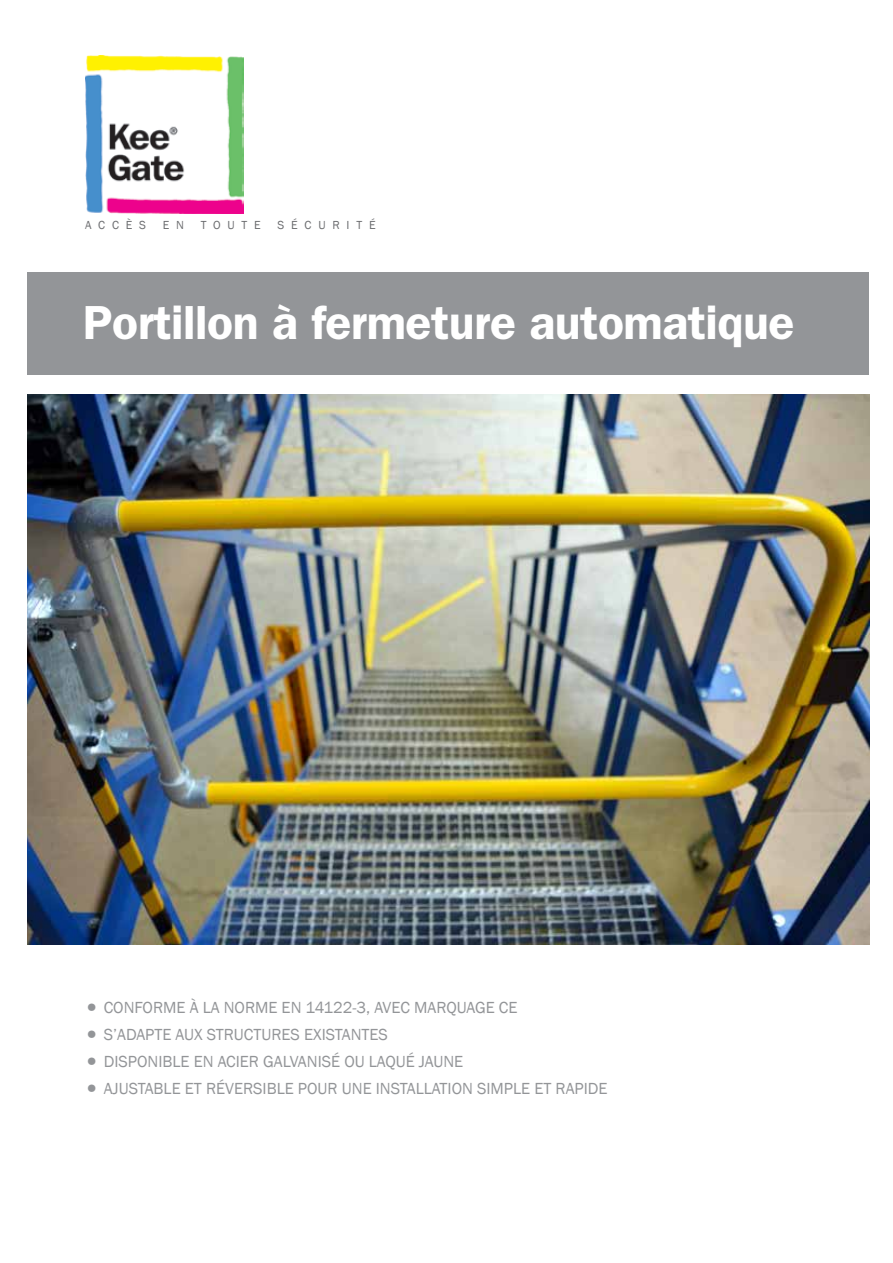
<style>
.page{position:relative;width:893px;height:1263px;background:#fff}
.page>*{position:absolute;margin:0;border:0;box-sizing:border-box;transform-origin:0 0}
.t1{font:600 48px "ITC Franklin Gothic Std";letter-spacing:-.01em;color:#fff}
.t2{font:16.5px "Franklin Gothic";color:#939598}
.t3{font:12px "Franklin Gothic";letter-spacing:.57em;color:#6c6d70}
.s1{font-family:"ITC Franklin Gothic Std";font-weight:600;font-size:25.5px}
</style>
<div class="page">
<img style="left:85px;top:56px;width:159px;height:157px">
<div style="left:27px;top:273px;width:842px;height:102px;background:#939598"></div>
<img style="left:27px;top:395px;width:842px;height:549px">
<p class="t3" style="left:85px;top:218px;width:62px">ACCÈS</p>
<p class="t3" style="left:163px;top:218px;width:23px">E N</p>
<p class="t3" style="left:201px;top:218px;width:62px">TOUTE</p>
<p class="t3" style="left:277px;top:218px;width:100px">SÉCURITÉ</p>
<h1 class="t1" style="left:83px;top:294px;width:713px">Portillon à fermeture automatique</h1>
<p class="t2" style="left:84px;top:997px;width:435px"><span class="s1">•</span> CONFORME À LA NORME EN 14122-3, AVEC MARQUAGE CE</p>
<p class="t2" style="left:84px;top:1024px;width:305px"><span class="s1">•</span> S’ADAPTE AUX STRUCTURES EXISTANTES</p>
<p class="t2" style="left:84px;top:1051px;width:380px"><span class="s1">•</span> DISPONIBLE EN ACIER GALVANISÉ OU LAQUÉ JAUNE</p>
<p class="t2" style="left:84px;top:1078px;width:525px"><span class="s1">•</span> AJUSTABLE ET RÉVERSIBLE POUR UNE INSTALLATION SIMPLE ET RAPIDE</p>
</div>
